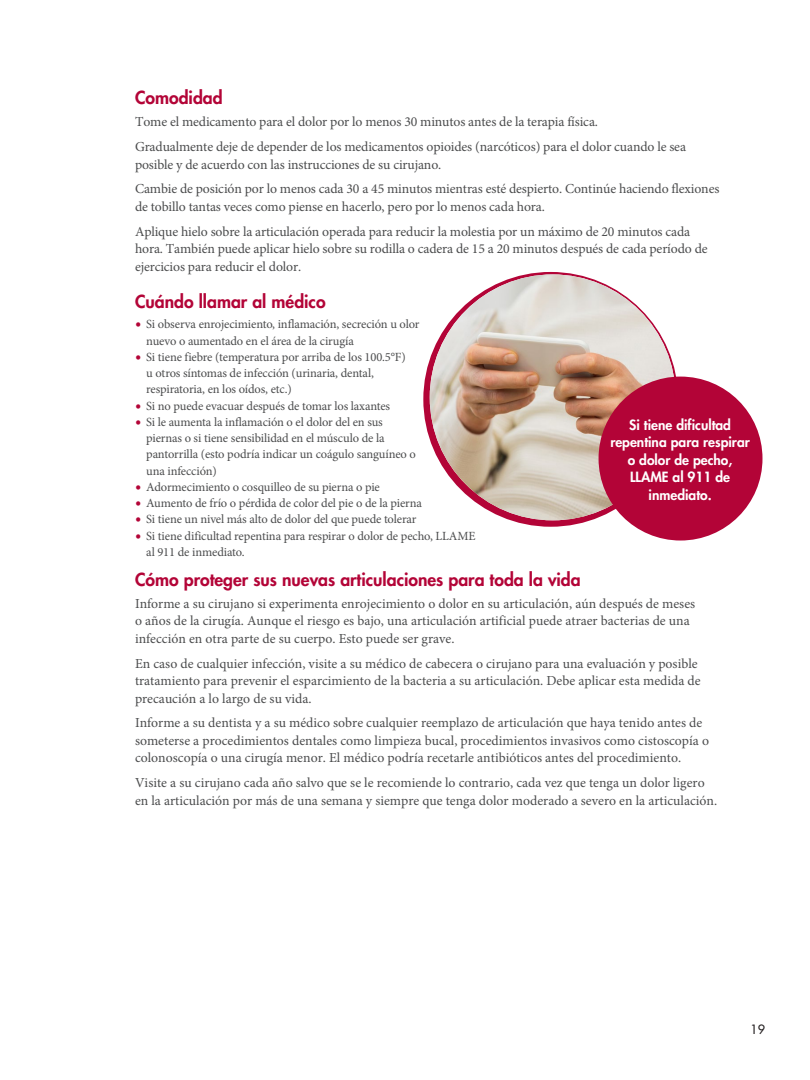
<style>
.page{position:relative;width:810px;height:1080px;background:#fff}
.page>*{position:absolute;margin:0;border:0;box-sizing:border-box;transform-origin:0 0}
.t1{font:800 17.5px "Futura Std";color:#b30437}
.t2{font:13.75px/17.5px "Minion Pro";color:#4b4c4d}
.t3{font:800 13.75px/17.5px "Futura Std";color:#fff;text-align:center}
.t4{font:12.5px/16.2px "Minion Pro";letter-spacing:-.01em;color:#4b4c4d}
.t5{font:500 12.5px "Futura Std";color:#231f20}
.s1{font-size:16.25px;color:#b30437}
</style>
<div class="page">
<svg style="left:423px;top:272px;width:255px;height:255px;background:#b91c49"></svg>
<img style="left:430px;top:274px;width:246px;height:246px;border-radius:123px">
<div style="left:599px;top:377px;width:164px;height:164px;background:#b30437;border-radius:50%"></div>
<h3 class="t1" style="left:135px;top:87px;width:89px">Comodidad</h3>
<p class="t2" style="left:135px;top:113px;width:465px">Tome el medicamento para el dolor por lo menos 30 minutos antes de la terapia física.</p>
<p class="t2" style="left:135px;top:138px;width:553px">Gradualmente deje de depender de los medicamentos opioides (narcóticos) para el dolor cuando le sea posible y de acuerdo con las instrucciones de su cirujano.</p>
<p class="t2" style="left:135px;top:180px;width:586px">Cambie de posición por lo menos cada 30 a 45 minutos mientras esté despierto. Continúe haciendo flexiones de tobillo tantas veces como piense en hacerlo, pero por lo menos cada hora.</p>
<p class="t2" style="left:135px;top:222px;width:574px">Aplique hielo sobre la articulación operada para reducir la molestia por un máximo de 20 minutos cada hora. También puede aplicar hielo sobre su rodilla o cadera de 15 a 20 minutos después de cada período de ejercicios para reducir el dolor.</p>
<h3 class="t1" style="left:135px;top:290px;width:192px">Cuándo llamar al médico</h3>
<p class="t4" style="left:146px;top:316px;width:275px;text-indent:-11px"><span class="s1">•</span> Si observa enrojecimiento, inflamación, secreción u olor nuevo o aumentado en el área de la cirugía</p>
<p class="t4" style="left:146px;top:349px;width:261px;text-indent:-11px"><span class="s1">•</span> Si tiene fiebre (temperatura por arriba de los 100.5°F) u otros síntomas de infección (urinaria, dental, respiratoria, en los oídos, etc.)</p>
<p class="t4" style="left:135px;top:398px;width:257px"><span class="s1">•</span> Si no puede evacuar después de tomar los laxantes</p>
<p class="t4" style="left:146px;top:414px;width:271px;text-indent:-11px"><span class="s1">•</span> Si le aumenta la inflamación o el dolor del en sus piernas o si tiene sensibilidad en el músculo de la pantorrilla (esto podría indicar un coágulo sanguíneo o una infección)</p>
<p class="t4" style="left:135px;top:479px;width:246px"><span class="s1">•</span> Adormecimiento o cosquilleo de su pierna o pie</p>
<p class="t4" style="left:135px;top:495px;width:288px"><span class="s1">•</span> Aumento de frío o pérdida de color del pie o de la pierna</p>
<p class="t4" style="left:135px;top:511px;width:283px"><span class="s1">•</span> Si tiene un nivel más alto de dolor del que puede tolerar</p>
<p class="t4" style="left:146px;top:528px;width:331px;text-indent:-11px"><span class="s1">•</span> Si tiene dificultad repentina para respirar o dolor de pecho, LLAME al 911 de inmediato.</p>
<h3 class="t1" style="left:135px;top:568px;width:447px">Cómo proteger sus nuevas articulaciones para toda la vida</h3>
<p class="t2" style="left:135px;top:595px;width:562px">Informe a su cirujano si experimenta enrojecimiento o dolor en su articulación, aún después de meses o años de la cirugía. Aunque el riesgo es bajo, una articulación artificial puede atraer bacterias de una infección en otra parte de su cuerpo. Esto puede ser grave.</p>
<p class="t2" style="left:135px;top:655px;width:567px">En caso de cualquier infección, visite a su médico de cabecera o cirujano para una evaluación y posible tratamiento para prevenir el esparcimiento de la bacteria a su articulación. Debe aplicar esta medida de precaución a lo largo de su vida.</p>
<p class="t2" style="left:135px;top:714px;width:576px">Informe a su dentista y a su médico sobre cualquier reemplazo de articulación que haya tenido antes de someterse a procedimientos dentales como limpieza bucal, procedimientos invasivos como cistoscopía o colonoscopía o una cirugía menor. El médico podría recetarle antibióticos antes del procedimiento.</p>
<p class="t2" style="left:135px;top:774px;width:584px">Visite a su cirujano cada año salvo que se le recomiende lo contrario, cada vez que tenga un dolor ligero en la articulación por más de una semana y siempre que tenga dolor moderado a severo en la articulación.</p>
<p class="t3" style="left:610px;top:416px;width:141px">Si tiene dificultad repentina para respirar o dolor de pecho,<br>LLAME al 911 de inmediato.</p>
<p class="t5" style="left:751px;top:1022px;width:16px">19</p>
</div>
